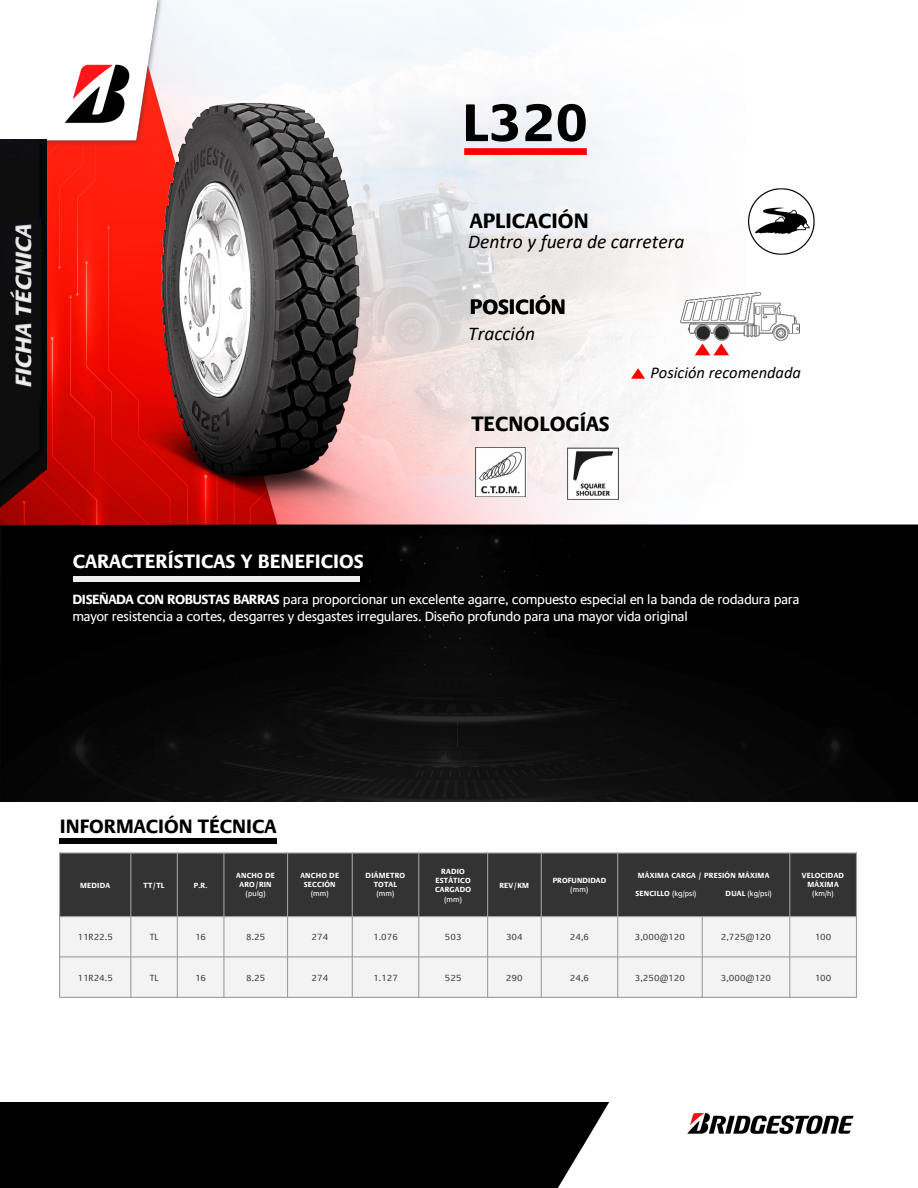
<style>
.page{position:relative;width:918px;height:1188px;background:#fff}
.page>*{position:absolute;margin:0;border:0;box-sizing:border-box;transform-origin:0 0}
.t1{font:700 54px "Praxis Com";color:#000}
.t2{font:700 21px "Praxis Com";color:#000}
.t3{font:italic 19.5px "Calibri";color:#000}
.t4{font:700 19.5px "Praxis Com";color:#fff}
.t5{font:700 19.5px "Praxis Com";color:#000}
.t6{font:italic 16.5px "Calibri";color:#000}
.t7{font:13.5px/16.5px "Praxis Com";letter-spacing:-.025em;color:#fff}
.t8{font:9px "Praxis Com";letter-spacing:.01em;color:#434343}
.t9{font:700 7.5px/9px "Praxis Com";letter-spacing:.025em;color:#fff;text-align:center}
.t10{font:7.5px "Praxis Com";letter-spacing:.02em;color:#fff}
.s1{font-weight:700}
.s2{font-weight:400}
</style>
<div class="page">
<img style="left:0;top:0;width:918px;height:802px">
<div style="left:74px;top:576px;width:286px;height:6px;background:#eee"></div>
<div style="left:60px;top:853px;width:71px;height:64px;background:#333"></div>
<div style="left:131px;top:853px;width:46px;height:64px;background:#333"></div>
<div style="left:177px;top:853px;width:47px;height:64px;background:#333"></div>
<div style="left:224px;top:853px;width:64px;height:64px;background:#333"></div>
<div style="left:288px;top:853px;width:64px;height:64px;background:#333"></div>
<div style="left:352px;top:853px;width:67px;height:64px;background:#333"></div>
<div style="left:419px;top:853px;width:69px;height:64px;background:#333"></div>
<div style="left:488px;top:853px;width:53px;height:64px;background:#333"></div>
<div style="left:541px;top:853px;width:77px;height:64px;background:#333"></div>
<div style="left:618px;top:853px;width:172px;height:64px;background:#333"></div>
<div style="left:790px;top:853px;width:66px;height:64px;background:#333"></div>
<div style="left:60px;top:917px;width:71px;height:40px;background:#f3f3f3"></div>
<div style="left:131px;top:917px;width:46px;height:40px;background:#f3f3f3"></div>
<div style="left:177px;top:917px;width:47px;height:40px;background:#f3f3f3"></div>
<div style="left:224px;top:917px;width:64px;height:40px;background:#f3f3f3"></div>
<div style="left:288px;top:917px;width:64px;height:40px;background:#f3f3f3"></div>
<div style="left:352px;top:917px;width:67px;height:40px;background:#f3f3f3"></div>
<div style="left:419px;top:917px;width:69px;height:40px;background:#f3f3f3"></div>
<div style="left:488px;top:917px;width:53px;height:40px;background:#f3f3f3"></div>
<div style="left:541px;top:917px;width:77px;height:40px;background:#f3f3f3"></div>
<div style="left:618px;top:917px;width:84px;height:40px;background:#f3f3f3"></div>
<div style="left:702px;top:917px;width:88px;height:40px;background:#f3f3f3"></div>
<div style="left:790px;top:917px;width:66px;height:40px;background:#f3f3f3"></div>
<div style="left:60px;top:957px;width:71px;height:40px;background:#f3f3f3"></div>
<div style="left:131px;top:957px;width:46px;height:40px;background:#f3f3f3"></div>
<div style="left:177px;top:957px;width:47px;height:40px;background:#f3f3f3"></div>
<div style="left:224px;top:957px;width:64px;height:40px;background:#f3f3f3"></div>
<div style="left:288px;top:957px;width:64px;height:40px;background:#f3f3f3"></div>
<div style="left:352px;top:957px;width:67px;height:40px;background:#f3f3f3"></div>
<div style="left:419px;top:957px;width:69px;height:40px;background:#f3f3f3"></div>
<div style="left:488px;top:957px;width:53px;height:40px;background:#f3f3f3"></div>
<div style="left:541px;top:957px;width:77px;height:40px;background:#f3f3f3"></div>
<div style="left:618px;top:957px;width:84px;height:40px;background:#f3f3f3"></div>
<div style="left:702px;top:957px;width:88px;height:40px;background:#f3f3f3"></div>
<div style="left:790px;top:957px;width:66px;height:40px;background:#f3f3f3"></div>
<hr style="left:130px;top:852px;width:1px;height:146px;background:#9e9e9e">
<hr style="left:177px;top:852px;width:1px;height:146px;background:#9e9e9e">
<hr style="left:223px;top:852px;width:1px;height:146px;background:#9e9e9e">
<hr style="left:287px;top:852px;width:1px;height:146px;background:#9e9e9e">
<hr style="left:352px;top:852px;width:1px;height:146px;background:#9e9e9e">
<hr style="left:418px;top:852px;width:1px;height:146px;background:#9e9e9e">
<hr style="left:487px;top:852px;width:1px;height:146px;background:#9e9e9e">
<hr style="left:541px;top:852px;width:1px;height:146px;background:#9e9e9e">
<hr style="left:617px;top:852px;width:1px;height:146px;background:#9e9e9e">
<hr style="left:702px;top:916px;width:1px;height:82px;background:#9e9e9e">
<hr style="left:789px;top:852px;width:1px;height:146px;background:#9e9e9e">
<hr style="left:59px;top:916px;width:798px;height:1px;background:#9e9e9e">
<hr style="left:59px;top:956px;width:798px;height:1px;background:#9e9e9e">
<hr style="left:59px;top:852px;width:1px;height:146px;background:#9e9e9e">
<hr style="left:856px;top:852px;width:1px;height:146px;background:#9e9e9e">
<hr style="left:59px;top:852px;width:798px;height:2px;background:#9e9e9e">
<hr style="left:59px;top:997px;width:798px;height:1px;background:#9e9e9e">
<div style="left:60px;top:838px;width:217px;height:5px;background:#000"></div>
<img style="left:475px;top:447px;width:51px;height:50px">
<img style="left:568px;top:447px;width:51px;height:52px">
<div style="left:464px;top:148px;width:123px;height:7px;background:#f00"></div>
<img style="left:748px;top:189px;width:66px;height:66px">
<img style="left:681px;top:292px;width:118px;height:49px">
<div style="left:715px;top:326px;width:14px;height:14px;background:#262626;border-radius:50%"></div>
<svg style="left:631px;top:368px;width:14px;height:11px"></svg>
<svg style="left:695px;top:344px;width:34px;height:11px"></svg>
<div style="left:696px;top:326px;width:14px;height:14px;background:#262626;border-radius:50%"></div>
<img style="left:82px;top:64px;width:357px;height:478px">
<img style="left:0;top:1103px;width:854px;height:85px">
<img style="left:0;top:0;width:163px;height:146px">
<img style="left:0;top:140px;width:47px;height:404px">
<p class="t1" style="left:462px;top:91px;width:128px">L320</p>
<p class="t2" style="left:470px;top:208px;width:120px">APLICACIÓN</p>
<p class="t3" style="left:468px;top:228px;width:218px">Dentro y fuera de carretera</p>
<p class="t4" style="left:73px;top:550px;width:293px">CARACTERÍSTICAS Y BENEFICIOS</p>
<p class="t2" style="left:470px;top:295px;width:97px">POSICIÓN</p>
<p class="t3" style="left:468px;top:320px;width:68px">Tracción</p>
<p class="t2" style="left:471px;top:411px;width:140px">TECNOLOGÍAS</p>
<p class="t6" style="left:651px;top:361px;width:152px">Posición recomendada</p>
<p class="t7" style="left:72px;top:591px;width:729px"><span class="s1">DISEÑADA CON ROBUSTAS BARRAS</span> para proporcionar un excelente agarre, compuesto especial en la banda de rodadura para mayor resistencia a cortes, desgarres y desgastes irregulares. Diseño profundo para una mayor vida original</p>
<p class="t5" style="left:60px;top:815px;width:218px">INFORMACIÓN TÉCNICA</p>
<p class="t9" style="left:80px;top:881px;width:32px">MEDIDA</p>
<p class="t9" style="left:144px;top:881px;width:23px">TT/TL</p>
<p class="t9" style="left:194px;top:881px;width:15px">P.R.</p>
<p class="t9" style="left:236px;top:871px;width:40px">ANCHO DE<br>ARO/RIN <span class="s2">(pulg)</span></p>
<p class="t9" style="left:300px;top:871px;width:40px">ANCHO DE<br>SECCIÓN <span class="s2">(mm)</span></p>
<p class="t9" style="left:366px;top:871px;width:41px">DIÁMETRO<br>TOTAL <span class="s2">(mm)</span></p>
<p class="t9" style="left:435px;top:867px;width:38px">RADIO<br>ESTÁTICO<br>CARGADO</p>
<p class="t10" style="left:444px;top:895px;width:20px">(mm)</p>
<p class="t9" style="left:499px;top:881px;width:31px">REV/KM</p>
<p class="t9" style="left:553px;top:876px;width:55px">PROFUNDIDAD <span class="s2">(mm)</span></p>
<p class="t9" style="left:638px;top:871px;width:133px">MÁXIMA CARGA / PRESIÓN MÁXIMA</p>
<p class="t9" style="left:635px;top:889px;width:63px">SENCILLO <span class="s2">(kg/psi)</span></p>
<p class="t10" style="left:726px;top:889px;width:48px"><span class="s1">DUAL</span> (kg/psi)</p>
<p class="t9" style="left:802px;top:871px;width:44px">VELOCIDAD<br>MÁXIMA <span class="s2">(km/h)</span></p>
<p class="t8" style="left:77px;top:932px;width:37px">11R22.5</p>
<p class="t8" style="left:150px;top:932px;width:10px">TL</p>
<p class="t8" style="left:195px;top:932px;width:13px">16</p>
<p class="t8" style="left:246px;top:932px;width:21px">8.25</p>
<p class="t8" style="left:311px;top:932px;width:18px">274</p>
<p class="t8" style="left:373px;top:932px;width:26px">1.076</p>
<p class="t8" style="left:445px;top:932px;width:18px">503</p>
<p class="t8" style="left:506px;top:932px;width:18px">304</p>
<p class="t8" style="left:570px;top:932px;width:21px">24,6</p>
<p class="t8" style="left:635px;top:932px;width:52px">3,000@120</p>
<p class="t8" style="left:721px;top:932px;width:52px">2,725@120</p>
<p class="t8" style="left:815px;top:932px;width:18px">100</p>
<p class="t8" style="left:77px;top:972px;width:37px">11R24.5</p>
<p class="t8" style="left:150px;top:972px;width:10px">TL</p>
<p class="t8" style="left:195px;top:972px;width:13px">16</p>
<p class="t8" style="left:246px;top:972px;width:21px">8.25</p>
<p class="t8" style="left:311px;top:972px;width:18px">274</p>
<p class="t8" style="left:373px;top:972px;width:26px">1.127</p>
<p class="t8" style="left:445px;top:972px;width:18px">525</p>
<p class="t8" style="left:506px;top:972px;width:18px">290</p>
<p class="t8" style="left:570px;top:972px;width:21px">24,6</p>
<p class="t8" style="left:635px;top:972px;width:52px">3,250@120</p>
<p class="t8" style="left:721px;top:972px;width:52px">3,000@120</p>
<p class="t8" style="left:815px;top:972px;width:18px">100</p>
</div>
